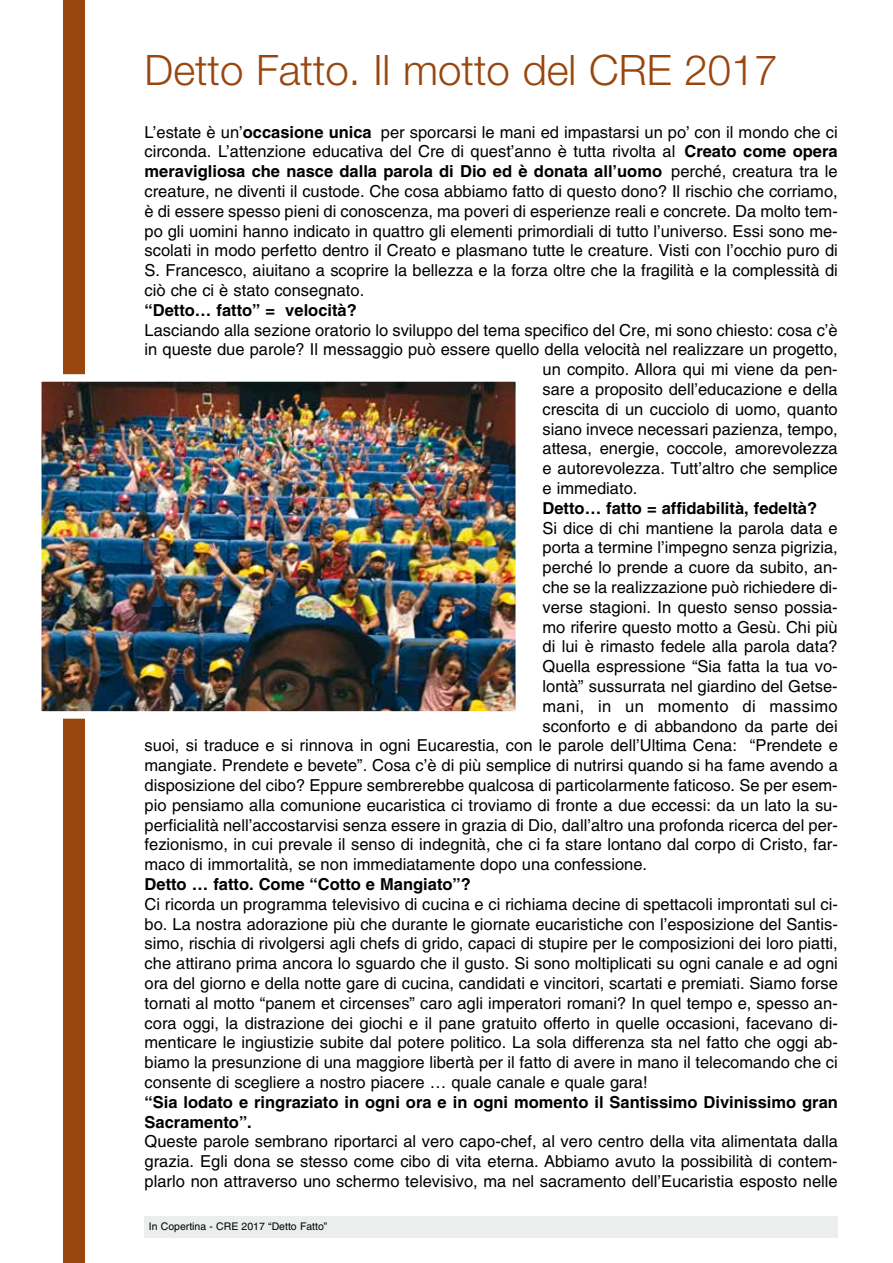
<style>
.page{position:relative;width:893px;height:1263px;background:#fff}
.page>*{position:absolute;margin:0;border:0;box-sizing:border-box;transform-origin:0 0}
.t1{font:300 42px "Helvetica Neue";color:#99460f}
.t2{font:16.5px/19.8px "Helvetica";color:#000;text-align:justify}
.t3{font:700 16.5px/19.8px "Helvetica";color:#000}
.t4{font:16.5px "Helvetica";letter-spacing:.02em;color:#000}
.t5{font:10.5px "Helvetica";color:#000}
.s1{font-weight:700}
</style>
<div class="page">
<div style="left:64px;top:0;width:21px;height:1263px;background:#99460f"></div>
<img style="left:43px;top:383px;width:471px;height:327px">
<div style="left:34px;top:374px;width:489px;height:345px;border:8px solid #fff"></div>
<div style="left:145px;top:1216px;width:693px;height:21px;background:#eceded"></div>
<h1 class="t1" style="left:145px;top:45px;width:635px">Detto Fatto. Il motto del CRE 2017</h1>
<p class="t2" style="left:145px;top:122px;width:695px">L’estate è un’<span class="s1">occasione unica</span> per sporcarsi le mani ed impastarsi un po’ con il mondo che ci circonda. L’attenzione educativa del Cre di quest’anno è tutta rivolta al <span class="s1">Creato come opera meravigliosa che nasce dalla parola di Dio ed è donata all’uomo</span> perché, creatura tra le creature, ne diventi il custode. Che cosa abbiamo fatto di questo dono? Il rischio che corriamo, è di essere spesso pieni di conoscenza, ma poveri di esperienze reali e concrete. Da molto tem&shy;po gli uomini hanno indicato in quattro gli elementi primordiali di tutto l’universo. Essi sono me&shy;scolati in modo perfetto dentro il Creato e plasmano tutte le creature. Visti con l’occhio puro di S. Francesco, aiuitano a scoprire la bellezza e la forza oltre che la fragilità e la complessità di ciò che ci è stato consegnato.</p>
<p class="t3" style="left:145px;top:300px;width:214px">“Detto… fatto” = velocità?</p>
<p class="t2" style="left:145px;top:320px;width:695px">Lasciando alla sezione oratorio lo sviluppo del tema specifico del Cre, mi sono chiesto: cosa c’è</p>
<p class="t2" style="left:145px;top:340px;width:695px">in queste due parole? Il messaggio può essere quello della velocità nel realizzare un progetto,</p>
<p class="t2" style="left:542px;top:359px;width:297px">un compito. Allora qui mi viene da pen-</p>
<p class="t2" style="left:542px;top:379px;width:297px">sare a proposito dell’educazione e della</p>
<p class="t2" style="left:542px;top:399px;width:297px">crescita di un cucciolo di uomo, quanto</p>
<p class="t2" style="left:542px;top:419px;width:297px">siano invece necessari pazienza, tempo,</p>
<p class="t2" style="left:542px;top:439px;width:297px">attesa, energie, coccole, amorevolezza</p>
<p class="t2" style="left:542px;top:458px;width:297px">e autorevolezza. Tutt’altro che semplice</p>
<p class="t2" style="left:542px;top:478px;width:96px">e immediato.</p>
<p class="t3" style="left:542px;top:498px;width:276px">Detto… fatto = affidabilità, fedeltà?</p>
<p class="t2" style="left:542px;top:518px;width:297px">Si dice di chi mantiene la parola data e</p>
<p class="t2" style="left:542px;top:538px;width:297px">porta a termine l’impegno senza pigrizia,</p>
<p class="t2" style="left:542px;top:557px;width:297px">perché lo prende a cuore da subito, an-</p>
<p class="t2" style="left:542px;top:577px;width:297px">che se la realizzazione può richiedere di-</p>
<p class="t2" style="left:542px;top:597px;width:297px">verse stagioni. In questo senso possia-</p>
<p class="t2" style="left:542px;top:617px;width:297px">mo riferire questo motto a Gesù. Chi più</p>
<p class="t2" style="left:542px;top:637px;width:297px">di lui è rimasto fedele alla parola data?</p>
<p class="t2" style="left:542px;top:656px;width:297px">Quella espressione “Sia fatta la tua vo-</p>
<p class="t2" style="left:542px;top:676px;width:297px">lontà” sussurrata nel giardino del Getse-</p>
<p class="t4" style="left:542px;top:696px;width:297px">mani, in un momento di massimo</p>
<p class="t2" style="left:542px;top:716px;width:297px">sconforto e di abbandono da parte dei</p>
<p class="t2" style="left:145px;top:736px;width:695px">suoi, si traduce e si rinnova in ogni Eucarestia, con le parole dell’Ultima Cena: “Prendete e</p>
<p class="t2" style="left:145px;top:755px;width:695px">mangiate. Prendete e bevete”. Cosa c’è di più semplice di nutrirsi quando si ha fame avendo a</p>
<p class="t2" style="left:145px;top:775px;width:695px">disposizione del cibo? Eppure sembrerebbe qualcosa di particolarmente faticoso. Se per esem-</p>
<p class="t2" style="left:145px;top:795px;width:695px">pio pensiamo alla comunione eucaristica ci troviamo di fronte a due eccessi: da un lato la su-</p>
<p class="t2" style="left:145px;top:815px;width:695px">perficialità nell’accostarvisi senza essere in grazia di Dio, dall’altro una profonda ricerca del per-</p>
<p class="t2" style="left:145px;top:835px;width:695px">fezionismo, in cui prevale il senso di indegnità, che ci fa stare lontano dal corpo di Cristo, far-</p>
<p class="t2" style="left:145px;top:854px;width:504px">maco di immortalità, se non immediatamente dopo una confessione.</p>
<p class="t3" style="left:145px;top:874px;width:328px">Detto … fatto. Come “Cotto e Mangiato”?</p>
<p class="t2" style="left:145px;top:894px;width:695px">Ci ricorda un programma televisivo di cucina e ci richiama decine di spettacoli improntati sul ci&shy;bo. La nostra adorazione più che durante le giornate eucaristiche con l’esposizione del Santis&shy;simo, rischia di rivolgersi agli chefs di grido, capaci di stupire per le composizioni dei loro piatti, che attirano prima ancora lo sguardo che il gusto. Si sono moltiplicati su ogni canale e ad ogni ora del giorno e della notte gare di cucina, candidati e vincitori, scartati e premiati. Siamo forse tornati al motto “panem et circenses” caro agli imperatori romani? In quel tempo e, spesso an&shy;cora oggi, la distrazione dei giochi e il pane gratuito offerto in quelle occasioni, facevano di&shy;menticare le ingiustizie subite dal potere politico. La sola differenza sta nel fatto che oggi ab&shy;biamo la presunzione di una maggiore libertà per il fatto di avere in mano il telecomando che ci consente di scegliere a nostro piacere … quale canale e quale gara!</p>
<p class="t3" style="left:145px;top:1092px;width:695px">“Sia lodato e ringraziato in ogni ora e in ogni momento il Santissimo Divinissimo gran<br>Sacramento”.</p>
<p class="t2" style="left:145px;top:1132px;width:695px">Queste parole sembrano riportarci al vero capo-chef, al vero centro della vita alimentata dalla grazia. Egli dona se stesso come cibo di vita eterna. Abbiamo avuto la possibilità di contem&shy;plarlo non attraverso uno schermo televisivo, ma nel sacramento dell’Eucaristia esposto nelle</p>
<p class="t5" style="left:149px;top:1220px;width:180px">In Copertina - CRE 2017 “Detto Fatto”</p>
</div>
